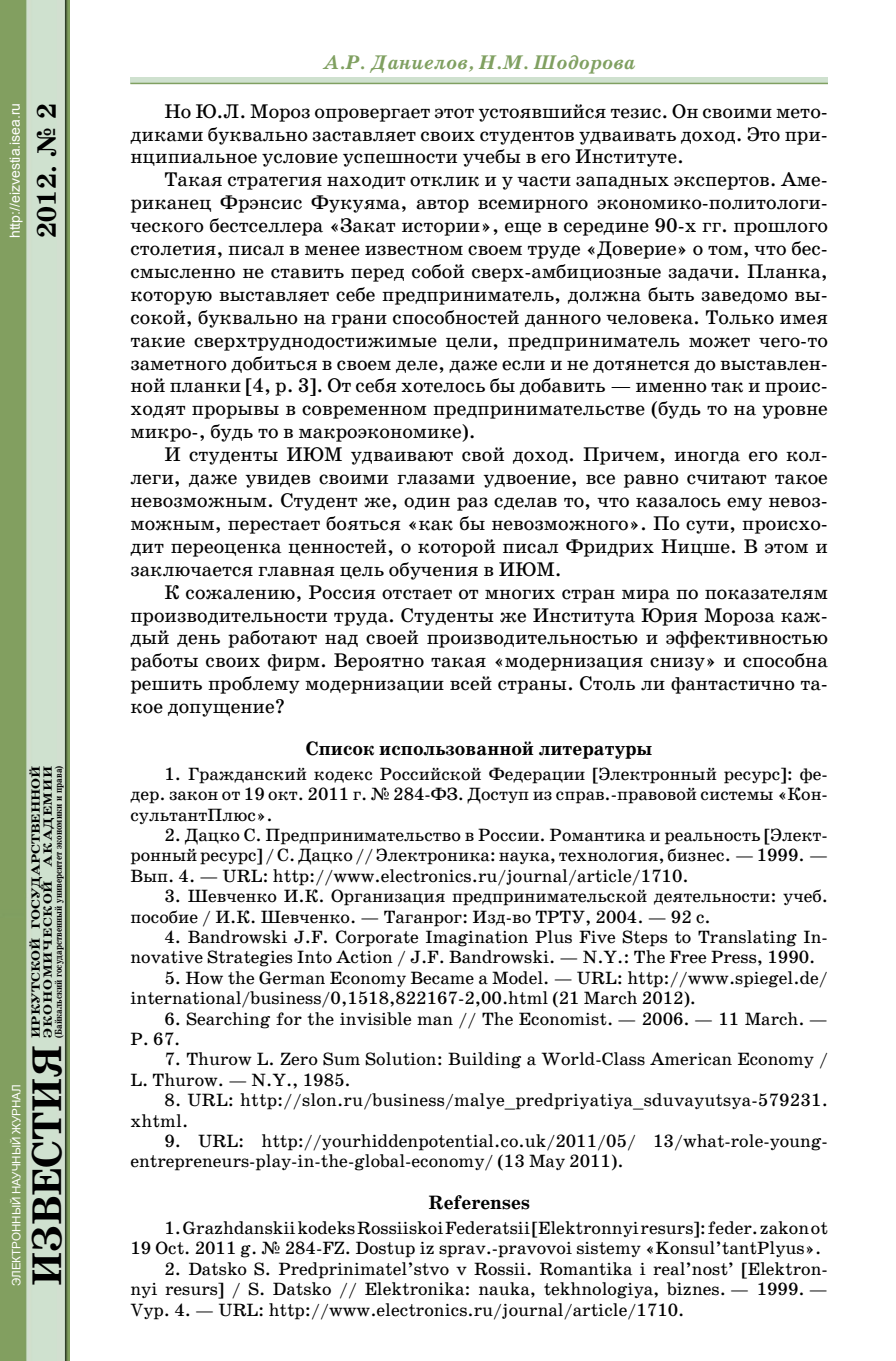
<style>
.page{position:relative;width:896px;height:1361px;background:#fff}
.page>*{position:absolute;margin:0;border:0;box-sizing:border-box;transform-origin:0 0}
.t1{font:700 42px "School Book C";color:#000}
.t2{font:700 27px "School Book C";color:#000}
.t3{font:20px/22.8px "School Book C";color:#000;text-align:justify}
.t4{font:italic 700 20px "School Book C";color:#80a061}
.t5{font:700 19.6px "School Book C";color:#000}
.t6{font:18px/20.4px "School Book C";color:#000}
.t7{font:14px "Arial";color:#fff}
.t8{font:700 12px/12px "School Book C";color:#000;scale:1.25 1}
.t9{font:11.6px "Arial";color:#fff}
.t10{font:700 10px "School Book C";color:#000;scale:.85 1}
</style>
<div class="page">
<img style="left:0;top:0;width:70px;height:1361px">
<svg style="left:130px;top:77px;width:698px;height:6px;background:#cbddc9"></svg>
<hr style="left:130px;top:83px;width:698px;height:1px;background:#80a061">
<p class="t7" style="left:6px;top:238px;width:137px;rotate:-90deg">http://eizvestia.isea.ru</p>
<h2 class="t2" style="left:32px;top:238px;width:136px;rotate:-90deg">2012. № 2</h2>
<p class="t9" style="left:9px;top:1286px;width:203px;rotate:-90deg">ЭЛЕКТРОННЫЙ НАУЧНЫЙ ЖУРНАЛ</p>
<p class="t8" style="left:30px;top:1037px;width:219px;rotate:-90deg">ИРКУТСКОЙ ГОСУДАРСТВЕННОЙ<br>ЭКОНОМИЧЕСКОЙ АКАДЕМИИ</p>
<p class="t10" style="left:53px;top:1037px;width:322px;rotate:-90deg">(Байкальский государственный университет экономики и права)</p>
<h1 class="t1" style="left:23px;top:1286px;width:243px;rotate:-90deg">ИЗВЕСТИЯ</h1>
<p class="t4" style="left:323px;top:51px;width:314px">А.Р. Даниелов, Н.М. Шодорова</p>
<p class="t3" style="left:130px;top:100px;width:699px;text-indent:34px">Но Ю.Л. Мороз опровергает этот устоявшийся тезис. Он своими мето&shy;диками буквально заставляет своих студентов удваивать доход. Это при&shy;нципиальное условие успешности учебы в его Институте.</p>
<p class="t3" style="left:130px;top:168px;width:699px;text-indent:34px">Такая стратегия находит отклик и у части западных экспертов. Аме&shy;риканец Фрэнсис Фукуяма, автор всемирного экономико-политологи&shy;ческого бестселлера «Закат истории», еще в середине 90-х гг. прошлого столетия, писал в менее известном своем труде «Доверие» о том, что бес&shy;смысленно не ставить перед собой сверх-амбициозные задачи. Планка, которую выставляет себе предприниматель, должна быть заведомо вы&shy;сокой, буквально на грани способностей данного человека. Только имея такие сверхтруднодостижимые цели, предприниматель может чего-то заметного добиться в своем деле, даже если и не дотянется до выставлен&shy;ной планки [4, p. 3]. От себя хотелось бы добавить — именно так и проис&shy;ходят прорывы в современном предпринимательстве (будь то на уровне микро-, будь то в макроэкономике).</p>
<p class="t3" style="left:130px;top:443px;width:699px;text-indent:34px">И студенты ИЮМ удваивают свой доход. Причем, иногда его кол&shy;леги, даже увидев своими глазами удвоение, все равно считают такое невозможным. Студент же, один раз сделав то, что казалось ему невоз&shy;можным, перестает бояться «как бы невозможного». По сути, происхо&shy;дит переоценка ценностей, о которой писал Фридрих Ницше. В этом и заключается главная цель обучения в ИЮМ.</p>
<p class="t3" style="left:130px;top:581px;width:699px;text-indent:34px">К сожалению, Россия отстает от многих стран мира по показателям производительности труда. Студенты же Института Юрия Мороза каж&shy;дый день работают над своей производительностью и эффективностью работы своих фирм. Вероятно такая «модернизация снизу» и способна решить проблему модернизации всей страны. Столь ли фантастично та&shy;кое допущение?</p>
<p class="t5" style="left:306px;top:737px;width:348px">Список использованной литературы</p>
<p class="t6" style="left:130px;top:763px;width:699px;text-align:justify;text-indent:34px">1. Гражданский кодекс Российской Федерации [Электронный ресурс]: фе&shy;дер. закон от 19 окт. 2011 г. № 284-ФЗ. Доступ из справ.-правовой системы «Кон&shy;сультантПлюс».</p>
<p class="t6" style="left:130px;top:825px;width:699px;text-align:justify;text-indent:34px">2. Дацко С. Предпринимательство в России. Романтика и реальность [Элект&shy;ронный ресурс] / С. Дацко // Электроника: наука, технология, бизнес. — 1999. — Вып. 4. — URL: http://www.electronics.ru/journal/article/1710.</p>
<p class="t6" style="left:130px;top:886px;width:699px;text-indent:34px">3. Шевченко И.К. Организация предпринимательской деятельности: учеб. пособие / И.К. Шевченко. — Таганрог: Изд-во ТРТУ, 2004. — 92 с.</p>
<p class="t6" style="left:130px;top:927px;width:699px;text-indent:34px">4. Bandrowski J.F. Corporate Imagination Plus Five Steps to Translating In&shy;novative Strategies Into Action / J.F. Bandrowski. — N.Y.: The Free Press, 1990.</p>
<p class="t6" style="left:130px;top:967px;width:699px;text-indent:34px">5. How the German Economy Became a Model. — URL: http://www.spiegel.de/ international/business/0,1518,822167-2,00.html (21 March 2012).</p>
<p class="t6" style="left:130px;top:1008px;width:699px;text-indent:34px">6. Searching for the invisible man // The Economist. — 2006. — 11 March. —<br>P. 67.</p>
<p class="t6" style="left:130px;top:1049px;width:699px;text-indent:34px">7. Thurow L. Zero Sum Solution: Building a World-Class American Economy /<br>L. Thurow. — N.Y., 1985.</p>
<p class="t6" style="left:130px;top:1090px;width:699px;text-indent:34px">8. URL: http://slon.ru/business/malye_predpriyatiya_sduvayutsya-579231. xhtml.</p>
<p class="t6" style="left:130px;top:1131px;width:699px;text-indent:34px">9. URL: http://yourhiddenpotential.co.uk/2011/05/ 13/what-role-young&shy;entrepreneurs-play-in-the-global-economy/ (13 May 2011).</p>
<p class="t5" style="left:428px;top:1191px;width:103px">Referenses</p>
<p class="t6" style="left:130px;top:1218px;width:699px;text-indent:34px">1. Grazhdanskii kodeks Rossiiskoi Federatsii [Elektronnyi resurs]: feder. zakon ot<br>19 Oct. 2011 g. № 284-FZ. Dostup iz sprav.-pravovoi sistemy «Konsul’tantPlyus».</p>
<p class="t6" style="left:130px;top:1258px;width:699px;text-align:justify;text-indent:34px">2. Datsko S. Predprinimatel’stvo v Rossii. Romantika i real’nost’ [Elektron&shy;nyi resurs] / S. Datsko // Elektronika: nauka, tekhnologiya, biznes. — 1999. — Vyp. 4. — URL: http://www.electronics.ru/journal/article/1710.</p>
</div>
